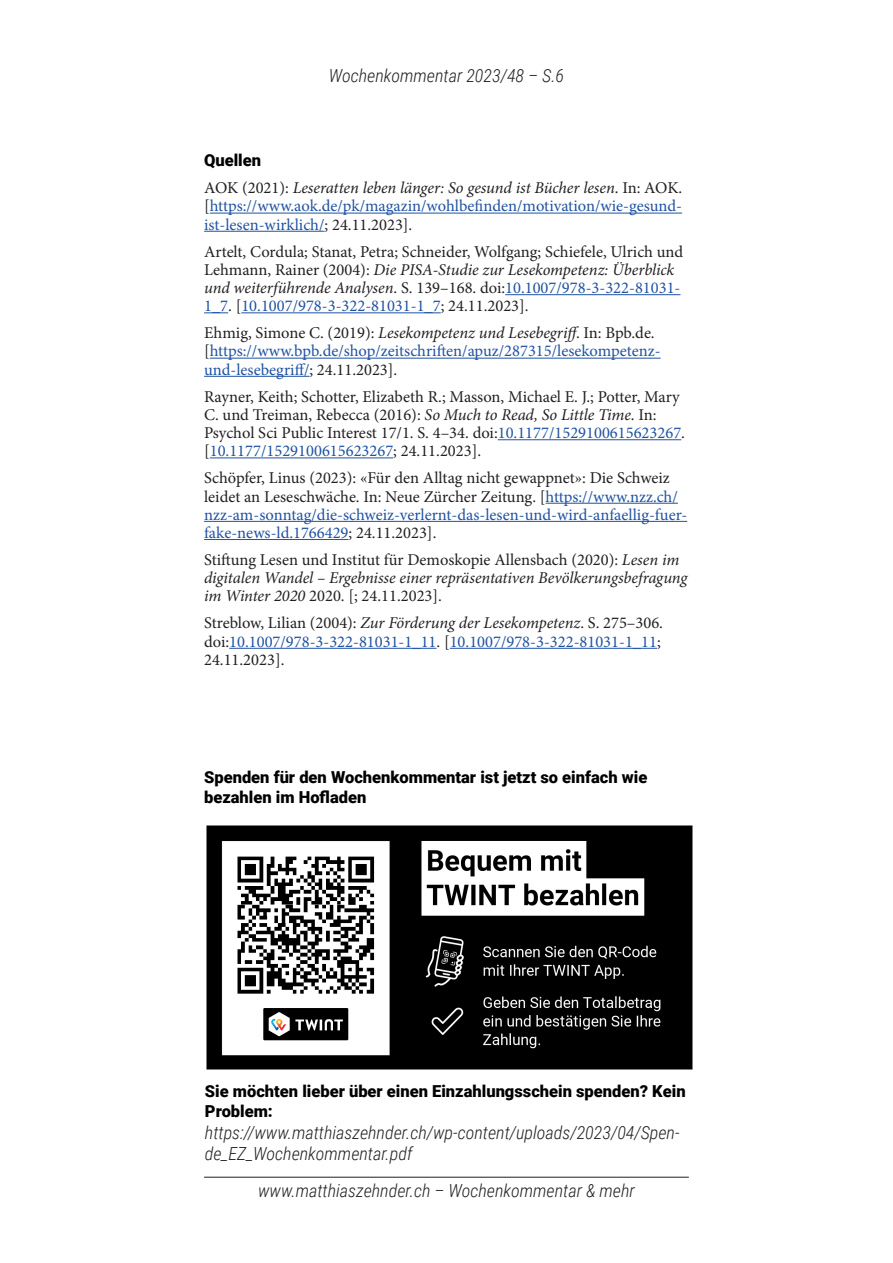
<style>
.page{position:relative;width:893px;height:1263px;background:#fff}
.page>*{position:absolute;margin:0;border:0;box-sizing:border-box;transform-origin:0 0}
.t1{font:italic 300 18px/21.6px "Roboto Condensed";color:#231f20}
.t2{font:16.5px/18.1px "Minion Pro";color:#231f20}
.t3{font:16.5px/18.1px "Minion Pro";color:#1f52a3}
.t4{font:italic 16.5px/18.1px "Minion Pro";letter-spacing:-.005em;color:#231f20}
.t5{font:900 16.5px/19.8px "Roboto";color:#000001}
.s1{color:#231f20}
.s2{font-style:italic;color:#231f20}
.s3{font-style:italic}
.s4{color:#1f52a3}
.s5{font-style:normal}
</style>
<div class="page">
<hr style="left:204px;top:1177px;width:485px;height:1px;background:#231f20">
<hr style="left:210px;top:213px;width:472px;height:1px;background:#1f52a3">
<hr style="left:204px;top:231px;width:121px;height:1px;background:#1f52a3">
<hr style="left:505px;top:294px;width:175px;height:1px;background:#1f52a3">
<svg style="left:204px;top:312px;width:24px;height:1px"></svg>
<hr style="left:241px;top:312px;width:200px;height:1px;background:#1f52a3">
<hr style="left:210px;top:358px;width:451px;height:1px;background:#1f52a3">
<hr style="left:204px;top:376px;width:105px;height:1px;background:#1f52a3">
<hr style="left:498px;top:439px;width:183px;height:1px;background:#1f52a3">
<hr style="left:210px;top:457px;width:183px;height:1px;background:#1f52a3">
<hr style="left:546px;top:503px;width:132px;height:1px;background:#1f52a3">
<hr style="left:204px;top:521px;width:483px;height:1px;background:#1f52a3">
<hr style="left:204px;top:539px;width:145px;height:1px;background:#1f52a3">
<hr style="left:229px;top:648px;width:207px;height:1px;background:#1f52a3">
<hr style="left:450px;top:648px;width:207px;height:1px;background:#1f52a3">
<img style="left:206px;top:826px;width:487px;height:243px">
<p class="t1" style="left:329px;top:64px;width:237px">Wochenkommentar 2023/48 – S.6</p>
<p class="t5" style="left:204px;top:150px;width:59px">Quellen</p>
<p class="t3" style="left:204px;top:179px;width:480px;text-align:justify"><span class="s1">AOK (2021):</span> <span class="s2">Leseratten leben länger: So gesund ist Bücher lesen</span><span class="s1">. In: AOK. [</span>https://www.aok.de/pk/magazin/wohlbefinden/motivation/wie-gesund&shy;ist-lesen-wirklich/<span class="s1">; 24.11.2023].</span></p>
<p class="t2" style="left:204px;top:242px;width:481px">Artelt, Cordula; Stanat, Petra; Schneider, Wolfgang; Schiefele, Ulrich und Lehmann, Rainer (2004): <span class="s3">Die PISA-Studie zur Lesekompetenz: Überblick und weiterführende Analysen</span>. S. 139–168. doi:<span class="s4">10.1007/978-3-322-81031- 1_7</span>. [<span class="s4">10.1007/978-3-322-81031-1_7</span>; 24.11.2023].</p>
<p class="t3" style="left:204px;top:324px;width:458px"><span class="s1">Ehmig, Simone C. (2019):</span> <span class="s2">Lesekompetenz und Lesebegriff</span><span class="s1">. In: Bpb.de. [</span>https://www.bpb.de/shop/zeitschriften/apuz/287315/lesekompetenz&shy;und-lesebegriff/<span class="s1">; 24.11.2023].</span></p>
<p class="t2" style="left:204px;top:387px;width:482px">Rayner, Keith; Schotter, Elizabeth R.; Masson, Michael E. J.; Potter, Mary C. und Treiman, Rebecca (2016): <span class="s3">So Much to Read, So Little Time</span>. In:<br>Psychol Sci Public Interest 17/1. S. 4–34. doi:<span class="s4">10.1177/1529100615623267</span>. [<span class="s4">10.1177/1529100615623267</span>; 24.11.2023].</p>
<p class="t2" style="left:204px;top:469px;width:485px">Schöpfer, Linus (2023): «Für den Alltag nicht gewappnet»: Die Schweiz leidet an Leseschwäche. In: Neue Zürcher Zeitung. [<span class="s4">https://www.nzz.ch/ nzz-am-sonntag/die-schweiz-verlernt-das-lesen-und-wird-anfaellig-fuer&shy;fake-news-ld.1766429</span>; 24.11.2023].</p>
<p class="t4" style="left:204px;top:551px;width:485px"><span class="s5">Stiftung Lesen und Institut für Demoskopie Allensbach (2020):</span> Lesen im digitalen Wandel – Ergebnisse einer repräsentativen Bevölkerungsbefragung im Winter 2020 <span class="s5">2020. [; 24.11.2023].</span></p>
<p class="t3" style="left:204px;top:614px;width:460px"><span class="s1">Streblow, Lilian (2004):</span> <span class="s2">Zur Förderung der Lesekompetenz</span><span class="s1">. S. 275–306. doi:</span>10.1007/978-3-322-81031-1_11<span class="s1">. [</span>10.1007/978-3-322-81031-1_11<span class="s1">;<br>24.11.2023].</span></p>
<p class="t5" style="left:204px;top:766px;width:445px">Spenden für den Wochenkommentar ist jetzt so einfach wie bezahlen im Hofladen</p>
<p class="t5" style="left:205px;top:1081px;width:482px">Sie möchten lieber über einen Einzahlungsschein spenden? Kein<br>Problem:</p>
<p class="t1" style="left:205px;top:1121px;width:476px">https://www.matthiaszehnder.ch/wp-content/uploads/2023/04/Spen&shy;de_EZ_Wochenkommentar.pdf</p>
<p class="t1" style="left:258px;top:1179px;width:378px">www.matthiaszehnder.ch – Wochenkommentar &amp; mehr</p>
</div>
